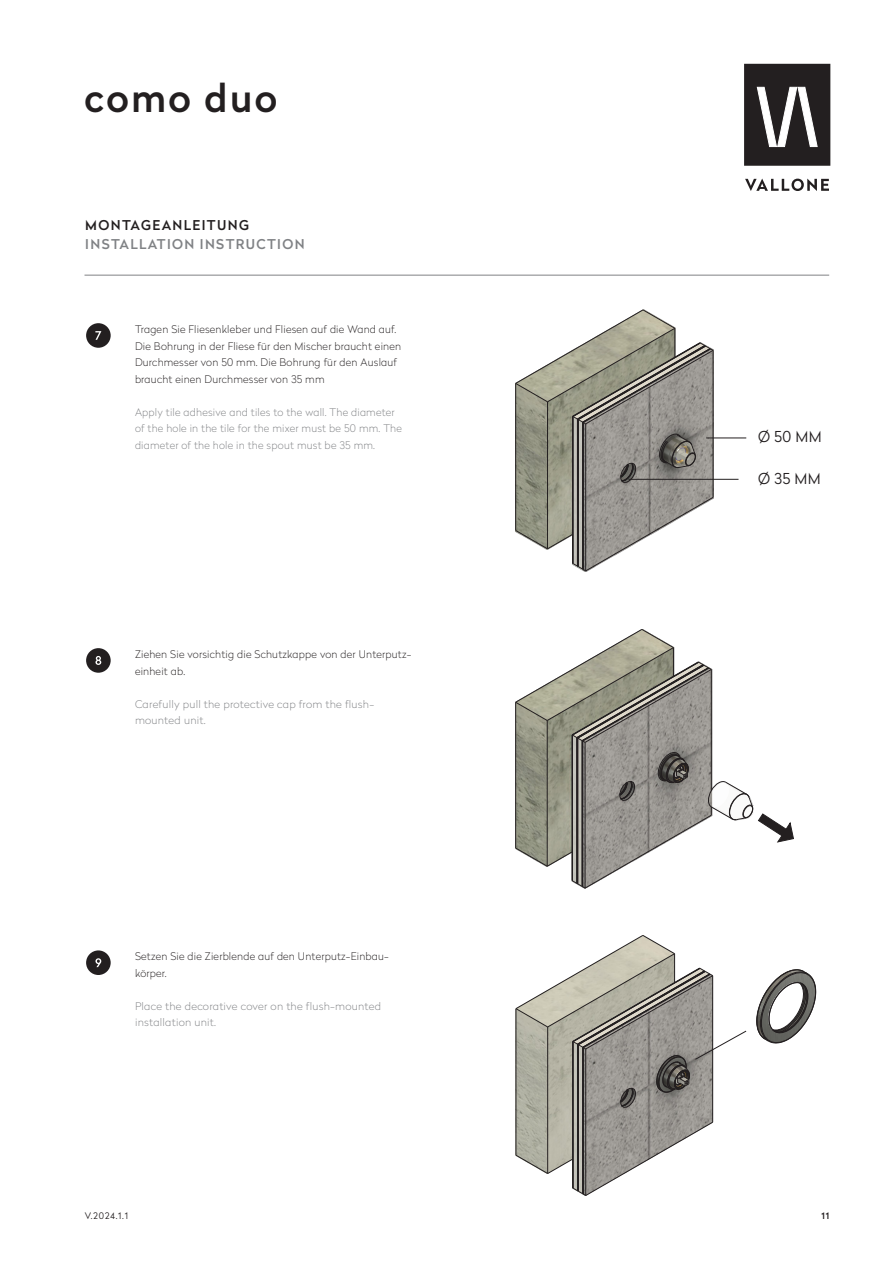
<style>
.page{position:relative;width:893px;height:1263px;background:#fff}
.page>*{position:absolute;margin:0;border:0;box-sizing:border-box;transform-origin:0 0}
.t1{font:500 38.55px "Radikal";letter-spacing:.06em;color:#231f20}
.Auflistung_DE{font:300 15px "Radikal";letter-spacing:.02em;color:#231f20}
.t2{font:500 13.5px "Radikal";letter-spacing:.1em;color:#808285}
.t3{font:500 13.5px "Radikal";letter-spacing:.1em;color:#231f20}
.Fließtext_DE{font:100 10.5px/16.5px "Radikal";letter-spacing:.02em;color:#231f20}
.Fließtext_EN{font:100 10.5px/16.5px "Radikal";letter-spacing:.02em;color:#808285}
.Fließtext_EN-2{font:100 10.5px/16.5px "Radikal";letter-spacing:.02em;color:#808285;scale:1.04 1}
.t4{font:300 9px "Radikal";color:#231f20}
.t5{font:500 9px "Radikal";color:#231f20}
</style>
<div class="page">
<svg style="left:745px;top:179px;width:84px;height:12px"></svg>
<div style="left:745px;top:65px;width:84px;height:99px;background:#231f20"></div>
<div style="left:744px;top:64px;width:86px;height:102px;border:3px solid #231f20"></div>
<svg style="left:757px;top:87px;width:61px;height:60px"></svg>
<hr style="left:84px;top:275px;width:745px;height:1px;background:#808285">
<img style="left:516px;top:425px;width:197px;height:72px">
<hr style="left:547px;top:402px;width:1px;height:147px;background:#231f20">
<hr style="left:515px;top:383px;width:1px;height:147px;background:#231f20">
<hr style="left:572px;top:416px;width:1px;height:147px;background:#231f20">
<hr style="left:573px;top:416px;width:1px;height:147px;background:#231f20">
<hr style="left:577px;top:419px;width:1px;height:147px;background:#231f20">
<hr style="left:578px;top:420px;width:1px;height:147px;background:#231f20">
<hr style="left:582px;top:422px;width:1px;height:147px;background:#231f20">
<svg style="left:620px;top:461px;width:16px;height:23px"></svg>
<hr style="left:713px;top:350px;width:1px;height:147px;background:#231f20">
<svg style="left:515px;top:497px;width:199px;height:75px"></svg>
<hr style="left:583px;top:422px;width:1px;height:147px;background:#231f20">
<hr style="left:585px;top:424px;width:1px;height:147px;background:#231f20">
<svg style="left:515px;top:309px;width:199px;height:116px"></svg>
<svg style="left:659px;top:432px;width:37px;height:37px"></svg>
<img style="left:516px;top:669px;width:197px;height:81px">
<hr style="left:547px;top:720px;width:1px;height:146px;background:#231f20">
<hr style="left:515px;top:702px;width:1px;height:146px;background:#231f20">
<hr style="left:572px;top:735px;width:1px;height:146px;background:#231f20">
<hr style="left:577px;top:738px;width:1px;height:146px;background:#231f20">
<hr style="left:711px;top:669px;width:1px;height:122px;background:#231f20">
<hr style="left:582px;top:741px;width:1px;height:146px;background:#231f20">
<hr style="left:585px;top:742px;width:1px;height:146px;background:#231f20">
<svg style="left:515px;top:629px;width:197px;height:114px"></svg>
<img style="left:517px;top:1109px;width:195px;height:12px">
<hr style="left:547px;top:1027px;width:1px;height:146px;background:#231f20">
<hr style="left:516px;top:1009px;width:1px;height:146px;background:#231f20">
<hr style="left:572px;top:1041px;width:1px;height:147px;background:#231f20">
<hr style="left:573px;top:1041px;width:1px;height:147px;background:#231f20">
<hr style="left:577px;top:1044px;width:1px;height:147px;background:#231f20">
<hr style="left:578px;top:1045px;width:1px;height:146px;background:#231f20">
<hr style="left:582px;top:1047px;width:1px;height:147px;background:#231f20">
<hr style="left:712px;top:976px;width:1px;height:146px;background:#231f20">
<svg style="left:515px;top:1121px;width:198px;height:75px"></svg>
<hr style="left:583px;top:1047px;width:1px;height:147px;background:#231f20">
<hr style="left:585px;top:1049px;width:1px;height:146px;background:#231f20">
<svg style="left:756px;top:969px;width:60px;height:75px"></svg>
<svg style="left:515px;top:935px;width:232px;height:174px"></svg>
<div style="left:86px;top:323px;width:25px;height:25px;background:#231f20;border-radius:50%"></div>
<svg style="left:95px;top:331px;width:6px;height:9px"></svg>
<div style="left:86px;top:648px;width:25px;height:25px;background:#231f20;border-radius:50%"></div>
<svg style="left:95px;top:656px;width:6px;height:9px"></svg>
<div style="left:86px;top:950px;width:25px;height:25px;background:#231f20;border-radius:50%"></div>
<svg style="left:95px;top:958px;width:6px;height:9px"></svg>
<hr style="left:706px;top:438px;width:40px;height:1px;background:#231f20">
<hr style="left:628px;top:479px;width:110px;height:1px;background:#231f20">
<svg style="left:515px;top:750px;width:279px;height:139px"></svg>
<h1 class="t1" style="left:84px;top:70px;width:194px">como duo</h1>
<p class="t3" style="left:85px;top:215px;width:165px">MONTAGEANLEITUNG</p>
<p class="t2" style="left:85px;top:235px;width:221px">INSTALLATION INSTRUCTION</p>
<p class="Fließtext_DE" style="left:135px;top:321px;width:268px">Tragen Sie Fliesenkleber und Fliesen auf die Wand auf.<br>Die Bohrung in der Fliese für den Mischer braucht einen Durchmesser von 50 mm. Die Bohrung für den Auslauf braucht einen Durchmesser von 35 mm</p>
<p class="Fließtext_EN" style="left:135px;top:403px;width:268px">Apply tile adhesive and tiles to the wall. The diameter of the hole in the tile for the mixer must be 50 mm. The diameter of the hole in the spout must be 35 mm.</p>
<p class="Fließtext_DE" style="left:135px;top:646px;width:278px">Ziehen Sie vorsichtig die Schutzkappe von der Unterputz&shy;einheit ab.</p>
<p class="Fließtext_EN-2" style="left:135px;top:695px;width:231px">Carefully pull the protective cap from the flush&shy;mounted unit.</p>
<p class="Fließtext_DE" style="left:135px;top:948px;width:255px">Setzen Sie die Zierblende auf den Unterputz-Einbau&shy;körper.</p>
<p class="Fließtext_EN-2" style="left:135px;top:997px;width:238px">Place the decorative cover on the flush-mounted installation unit.</p>
<p class="Auflistung_DE" style="left:758px;top:426px;width:65px">Ø 50 MM</p>
<p class="Auflistung_DE" style="left:758px;top:468px;width:64px">Ø 35 MM</p>
<p class="t4" style="left:85px;top:1209px;width:45px">V.2024.1.1</p>
<p class="t5" style="left:821px;top:1209px;width:9px">11</p>
</div>
